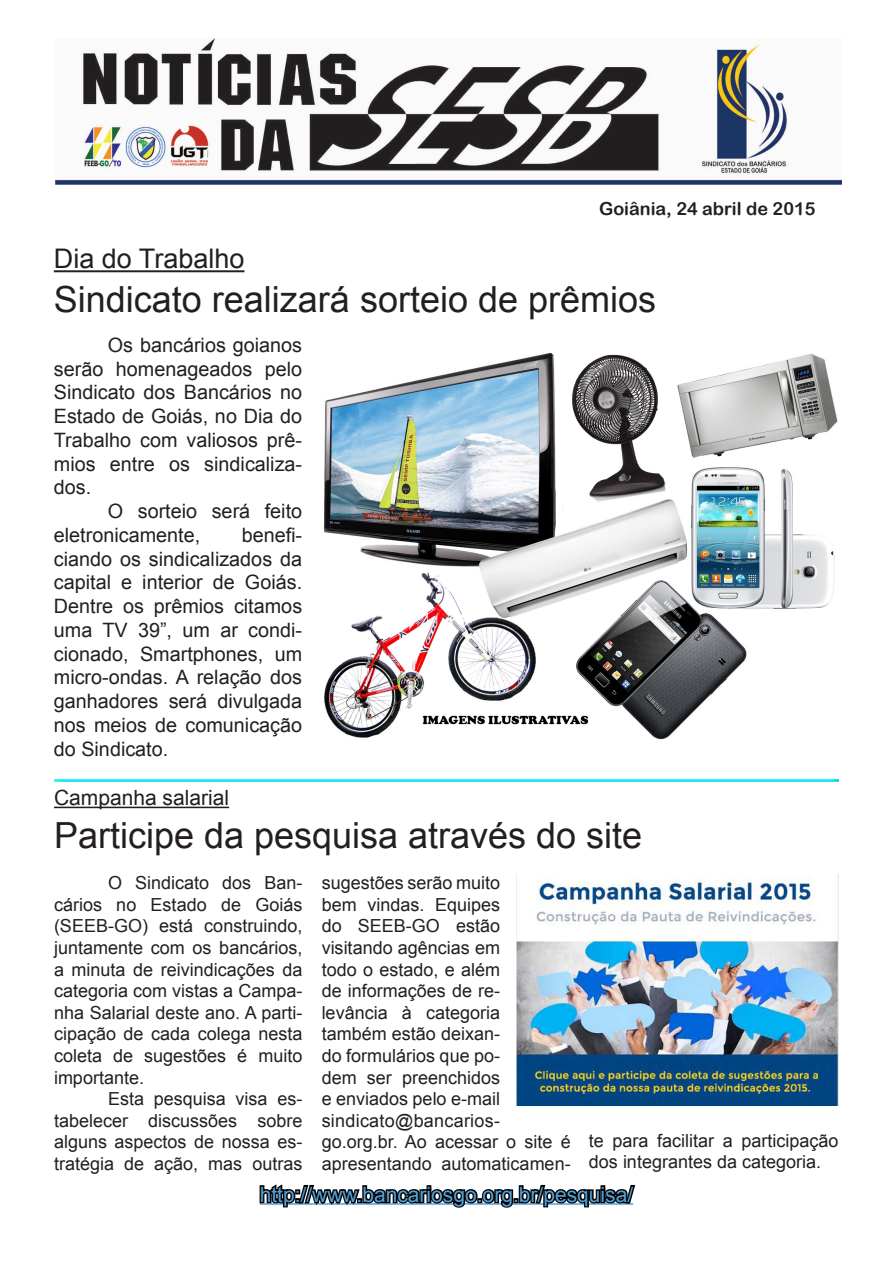
<style>
.page{position:relative;width:893px;height:1263px;background:#fff}
.page>*{position:absolute;margin:0;border:0;box-sizing:border-box;transform-origin:0 0}
.t1{font:36px "Arial";color:#231f20}
.t2{font:27px "Arial";color:#231f20}
.t3{font:21px "Arial";color:#56a1d8}
.t4{font:21px "Arial";color:#231f20}
.t5{font:19.8px/23.7px "Arial";color:#231f20;text-align:justify}
.t6{font:18px/21.6px "Arial";color:#231f20;text-align:justify}
.t7{font:18px "Arial Rounded MT Bold";color:#231f20}
</style>
<div class="page">
<img style="left:55px;top:39px;width:786px;height:146px">
<hr style="left:54px;top:807px;width:175px;height:1px;background:#231f20">
<img style="left:516px;top:875px;width:323px;height:231px">
<svg style="left:259px;top:1184px;width:377px;height:24px"></svg>
<hr style="left:54px;top:270px;width:190px;height:2px;background:#231f20">
<div style="left:52px;top:777px;width:788px;height:6px;background:#231f20;opacity:.75"></div>
<img style="left:323px;top:353px;width:515px;height:387px">
<p class="t7" style="left:599px;top:198px;width:218px">Goiânia, 24 abril de 2015</p>
<p class="t2" style="left:54px;top:241px;width:192px">Dia do Trabalho</p>
<p class="t1" style="left:54px;top:275px;width:604px">Sindicato realizará sorteio de prêmios</p>
<p class="t5" style="left:54px;top:333px;width:250px;text-indent:54px">Os bancários goianos serão homenageados pelo Sindicato dos Bancários no Estado de Goiás, no Dia do Trabalho com valiosos prê&shy;mios entre os sindicaliza&shy;dos.</p>
<p class="t5" style="left:54px;top:499px;width:250px;text-indent:54px">O sorteio será feito eletronicamente,</p>
<p class="t5" style="left:54px;top:523px;width:250px;text-indent:188px">benefi&shy;ciando os sindicalizados da capital e interior de Goiás.<br>Dentre os prêmios citamos uma TV 39”, um ar condi&shy;cionado, Smartphones, um micro-ondas. A relação dos ganhadores será divulgada nos meios de comunicação do Sindicato.</p>
<p class="t4" style="left:54px;top:784px;width:177px">Campanha salarial</p>
<p class="t1" style="left:54px;top:812px;width:590px">Participe da pesquisa através do site</p>
<p class="t6" style="left:54px;top:872px;width:250px;text-indent:54px">O Sindicato dos Ban&shy;cários no Estado de Goiás (SEEB-GO) está construindo, juntamente com os bancários, a minuta de reivindicações da categoria com vistas a Campa&shy;nha Salarial deste ano. A parti&shy;cipação de cada colega nesta coleta de sugestões é muito importante.</p>
<p class="t6" style="left:54px;top:1088px;width:250px;text-indent:54px">Esta pesquisa visa es&shy;tabelecer discussões sobre alguns aspectos de nossa es&shy;tratégia de ação, mas outras</p>
<p class="t6" style="left:322px;top:872px;width:250px;text-align:left">sugestões serão muito<br>bem vindas. Equipes<br>do SEEB-GO estão visitando agências em<br>todo o estado, e além<br>de informações de re&shy;levância à categoria<br>também estão deixan-<br>do formulários que po-<br>dem ser preenchidos<br>e enviados pelo e-mail sindicato@bancarios&shy;go.org.br. Ao acessar o site é apresentando automaticamen-</p>
<p class="t6" style="left:589px;top:1130px;width:251px">te para facilitar a participação dos integrantes da categoria.</p>
<p class="t3" style="left:260px;top:1180px;width:375px">http://www.bancariosgo.org.br/pesquisa/</p>
</div>
